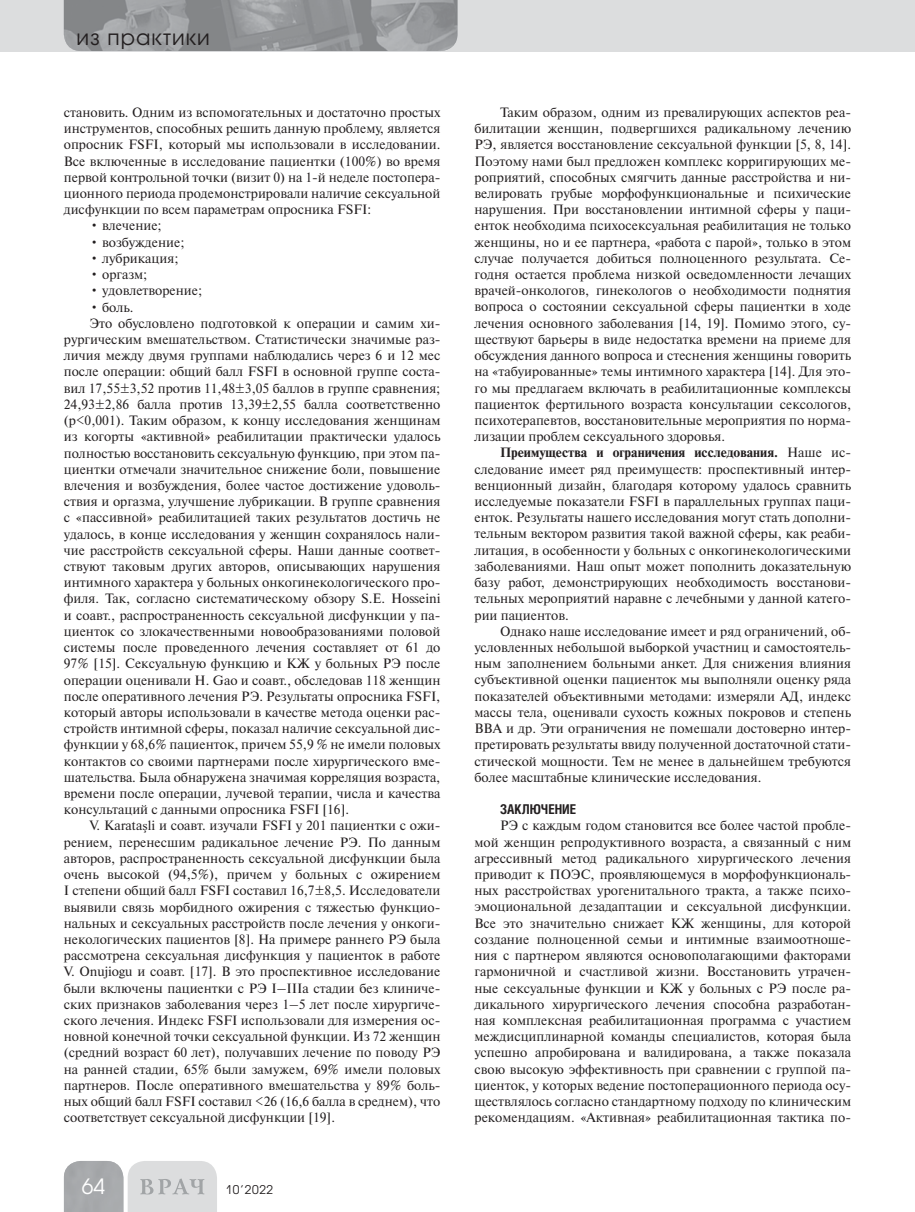
<style>
.page{position:relative;width:915px;height:1212px;background:#fff}
.page>*{position:absolute;margin:0;border:0;box-sizing:border-box;transform-origin:0 0}
.t1{font:21px "Avant Garde Gothic C";letter-spacing:.05em;color:#231f20}
.t2{font:21px "Avant Garde Gothic C";color:#fff}
.t3{font:13.5px/16.2px "Newton C";color:#231f20;text-align:justify}
.t4{font:700 13.5px "Helios Cond C";color:#231f20}
.t5{font:12px "Avant Garde Gothic C";letter-spacing:.05em;color:#231f20}
.s1{font-family:"Times New Roman"}
.s2{font-weight:700}
</style>
<div class="page">
<div style="left:0;top:0;width:914px;height:51px;background:#dcddde"></div>
<svg style="left:64px;top:1161px;width:153px;height:51px;background:#c7c8ca"></svg>
<img style="left:64px;top:0;width:393px;height:51px">
<h1 class="t1" style="left:77px;top:27px;width:135px">из практики</h1>
<p class="t3" style="left:64px;top:106px;width:378px">становить. Одним из вспомогательных и достаточно простых инструментов, способных решить данную проблему, является опросник FSFI, который мы использовали в исследовании.<br>Все включенные в исследование пациентки (100%) во время первой контрольной точки (визит 0) на 1-й неделе постопера&shy;ционного периода продемонстрировали наличие сексуальной дисфункции по всем параметрам опросника FSFI:</p>
<p class="t3" style="left:89px;top:219px;width:74px">• влечение;</p>
<p class="t3" style="left:89px;top:235px;width:97px">• возбуждение;</p>
<p class="t3" style="left:89px;top:252px;width:91px">• лубрикация;</p>
<p class="t3" style="left:89px;top:268px;width:59px">• оргазм;</p>
<p class="t3" style="left:89px;top:284px;width:114px">• удовлетворение;</p>
<p class="t3" style="left:89px;top:300px;width:46px">• боль.</p>
<p class="t3" style="left:89px;top:316px;width:352px">Это обусловлено подготовкой к операции и самим хи-</p>
<p class="t3" style="left:64px;top:333px;width:378px">рургическим вмешательством. Статистически значимые раз-</p>
<p class="t3" style="left:64px;top:349px;width:378px">личия между двумя группами наблюдались через 6 и 12 мес</p>
<p class="t3" style="left:64px;top:365px;width:378px">после операции: общий балл FSFI в основной группе соста-</p>
<p class="t3" style="left:64px;top:381px;width:378px">вил 17,55±3,52 против 11,48±3,05 баллов в группе сравнения;</p>
<p class="t3" style="left:64px;top:397px;width:378px">24,93±2,86 балла против 13,39±2,55 балла соответственно</p>
<p class="t3" style="left:64px;top:414px;width:378px">(р&lt;0,001). Таким образом, к концу исследования женщинам</p>
<p class="t3" style="left:64px;top:430px;width:378px">из когорты «активной» реабилитации практически удалось</p>
<p class="t3" style="left:64px;top:446px;width:378px">полностью восстановить сексуальную функцию, при этом па-</p>
<p class="t3" style="left:64px;top:462px;width:378px">циентки отмечали значительное снижение боли, повышение</p>
<p class="t3" style="left:64px;top:479px;width:378px">влечения и возбуждения, более частое достижение удоволь-</p>
<p class="t3" style="left:64px;top:495px;width:378px">ствия и оргазма, улучшение лубрикации. В группе сравнения</p>
<p class="t3" style="left:64px;top:511px;width:378px">с «пассивной» реабилитацией таких результатов достичь не</p>
<p class="t3" style="left:64px;top:527px;width:378px">удалось, в конце исследования у женщин сохранялось нали-</p>
<p class="t3" style="left:64px;top:543px;width:378px">чие расстройств сексуальной сферы. Наши данные соответ-</p>
<p class="t3" style="left:64px;top:560px;width:378px">ствуют таковым других авторов, описывающих нарушения</p>
<p class="t3" style="left:64px;top:576px;width:378px">интимного характера у больных онкогинекологического про-</p>
<p class="t3" style="left:64px;top:592px;width:378px">филя. Так, согласно систематическому обзору S.E. Hosseini</p>
<p class="t3" style="left:64px;top:608px;width:378px">и соавт., распространенность сексуальной дисфункции у па-</p>
<p class="t3" style="left:64px;top:624px;width:378px">циенток со злокачественными новообразованиями половой</p>
<p class="t3" style="left:64px;top:641px;width:378px">системы после проведенного лечения составляет от 61 до</p>
<p class="t3" style="left:64px;top:657px;width:378px">97% [15]. Сексуальную функцию и КЖ у больных РЭ после</p>
<p class="t3" style="left:64px;top:673px;width:378px">операции оценивали H. Gao и соавт., обследовав 118 женщин</p>
<p class="t3" style="left:64px;top:689px;width:378px">после оперативного лечения РЭ. Результаты опросника FSFI,</p>
<p class="t3" style="left:64px;top:706px;width:378px">который авторы использовали в качестве метода оценки рас-</p>
<p class="t3" style="left:64px;top:722px;width:378px">стройств интимной сферы, показал наличие сексуальной дис-</p>
<p class="t3" style="left:64px;top:738px;width:378px">функции у 68,6% пациенток, причем 55,9 % не имели половых</p>
<p class="t3" style="left:64px;top:754px;width:378px">контактов со своими партнерами после хирургического вме-</p>
<p class="t3" style="left:64px;top:770px;width:378px">шательства. Была обнаружена значимая корреляция возраста,</p>
<p class="t3" style="left:64px;top:787px;width:378px">времени после операции, лучевой терапии, числа и качества</p>
<p class="t3" style="left:64px;top:803px;width:287px">консультаций с данными опросника FSFI [16].</p>
<p class="t3" style="left:89px;top:819px;width:352px">V. Karata<span class="s1">ş</span>li и соавт. изучали FSFI у 201 пациентки с ожи-</p>
<p class="t3" style="left:64px;top:835px;width:378px">рением, перенесшим радикальное лечение РЭ. По данным</p>
<p class="t3" style="left:64px;top:851px;width:378px">авторов, распространенность сексуальной дисфункции была</p>
<p class="t3" style="left:64px;top:868px;width:378px">очень высокой (94,5%), причем у больных с ожирением</p>
<p class="t3" style="left:64px;top:884px;width:378px">I степени общий балл FSFI составил 16,7±8,5. Исследователи</p>
<p class="t3" style="left:64px;top:900px;width:378px">выявили связь морбидного ожирения с тяжестью функцио-</p>
<p class="t3" style="left:64px;top:916px;width:378px">нальных и сексуальных расстройств после лечения у онкоги-</p>
<p class="t3" style="left:64px;top:932px;width:378px">некологических пациентов [8]. На примере раннего РЭ была</p>
<p class="t3" style="left:64px;top:949px;width:378px">рассмотрена сексуальная дисфункция у пациенток в работе</p>
<p class="t3" style="left:64px;top:965px;width:378px">V. Onujiogu и соавт. [17]. В это проспективное исследование</p>
<p class="t3" style="left:64px;top:981px;width:378px">были включены пациентки с РЭ I–IIIa стадии без клиниче-</p>
<p class="t3" style="left:64px;top:997px;width:378px">ских признаков заболевания через 1–5 лет после хирургиче-</p>
<p class="t3" style="left:64px;top:1014px;width:378px">ского лечения. Индекс FSFI использовали для измерения ос-</p>
<p class="t3" style="left:64px;top:1030px;width:378px">новной конечной точки сексуальной функции. Из 72 женщин</p>
<p class="t3" style="left:64px;top:1046px;width:378px">(средний возраст 60 лет), получавших лечение по поводу РЭ</p>
<p class="t3" style="left:64px;top:1062px;width:378px">на ранней стадии, 65% были замужем, 69% имели половых</p>
<p class="t3" style="left:64px;top:1078px;width:378px">партнеров. После оперативного вмешательства у 89% боль-</p>
<p class="t3" style="left:64px;top:1095px;width:378px">ных общий балл FSFI составил &lt;26 (16,6 балла в среднем), что</p>
<p class="t3" style="left:64px;top:1111px;width:273px">соответствует сексуальной дисфункции [19].</p>
<h1 class="t2" style="left:82px;top:1177px;width:25px">64</h1>
<p class="t5" style="left:225px;top:1184px;width:49px">10’2022</p>
<p class="t3" style="left:474px;top:106px;width:378px;text-indent:26px">Таким образом, одним из превалирующих аспектов реа&shy;билитации женщин, подвергшихся радикальному лечению РЭ, является восстановление сексуальной функции [5, 8, 14].<br>Поэтому нами был предложен комплекс корригирующих ме&shy;роприятий, способных смягчить данные расстройства и ни&shy;велировать грубые морфофункциональные и психические нарушения. При восстановлении интимной сферы у паци&shy;енток необходима психосексуальная реабилитация не только женщины, но и ее партнера, «работа с парой», только в этом случае получается добиться полноценного результата. Се&shy;годня остается проблема низкой осведомленности лечащих врачей-онкологов, гинекологов о необходимости поднятия вопроса о состоянии сексуальной сферы пациентки в ходе лечения основного заболевания [14, 19]. Помимо этого, су&shy;ществуют барьеры в виде недостатка времени на приеме для обсуждения данного вопроса и стеснения женщины говорить на «табуированные» темы интимного характера [14]. Для это&shy;го мы предлагаем включать в реабилитационные комплексы пациенток фертильного возраста консультации сексологов, психотерапевтов, восстановительные мероприятия по норма&shy;лизации проблем сексуального здоровья.</p>
<p class="t3" style="left:474px;top:446px;width:378px;text-indent:26px"><span class="s2">Преимущества и ограничения исследования.</span> Наше ис&shy;следование имеет ряд преимуществ: проспективный интер&shy;венционный дизайн, благодаря которому удалось сравнить исследуемые показатели FSFI в параллельных группах паци&shy;енток. Результаты нашего исследования могут стать дополни&shy;тельным вектором развития такой важной сферы, как реаби&shy;литация, в особенности у больных с онкогинекологическими заболеваниями. Наш опыт может пополнить доказательную базу работ, демонстрирующих необходимость восстанови&shy;тельных мероприятий наравне с лечебными у данной катего&shy;рии пациентов.</p>
<p class="t3" style="left:474px;top:624px;width:378px;text-indent:26px">Однако наше исследование имеет и ряд ограничений, об&shy;условленных небольшой выборкой участниц и самостоятель&shy;ным заполнением больными анкет. Для снижения влияния субъективной оценки пациенток мы выполняли оценку ряда показателей объективными методами: измеряли АД, индекс массы тела, оценивали сухость кожных покровов и степень ВВА и др. Эти ограничения не помешали достоверно интер&shy;претировать результаты ввиду полученной достаточной стати&shy;стической мощности. Тем не менее в дальнейшем требуются более масштабные клинические исследования.</p>
<p class="t4" style="left:500px;top:804px;width:78px">ЗАКЛЮЧЕНИЕ</p>
<p class="t3" style="left:474px;top:819px;width:378px;text-indent:26px">РЭ с каждым годом становится все более частой пробле&shy;мой женщин репродуктивного возраста, а связанный с ним агрессивный метод радикального хирургического лечения приводит к ПОЭС, проявляющемуся в морфофункциональ&shy;ных расстройствах урогенитального тракта, а также психо&shy;эмоциональной дезадаптации и сексуальной дисфункции.<br>Все это значительно снижает КЖ женщины, для которой создание полноценной семьи и интимные взаимоотноше&shy;ния с партнером являются основополагающими факторами гармоничной и счастливой жизни. Восстановить утрачен&shy;ные сексуальные функции и КЖ у больных с РЭ после ра&shy;дикального хирургического лечения способна разработан&shy;ная комплексная реабилитационная программа с участием междисциплинарной команды специалистов, которая была успешно апробирована и валидирована, а также показала свою высокую эффективность при сравнении с группой па&shy;циенток, у которых ведение постоперационного периода осу&shy;ществлялось согласно стандартному подходу по клиническим рекомендациям. «Активная» реабилитационная тактика по-</p>
</div>
